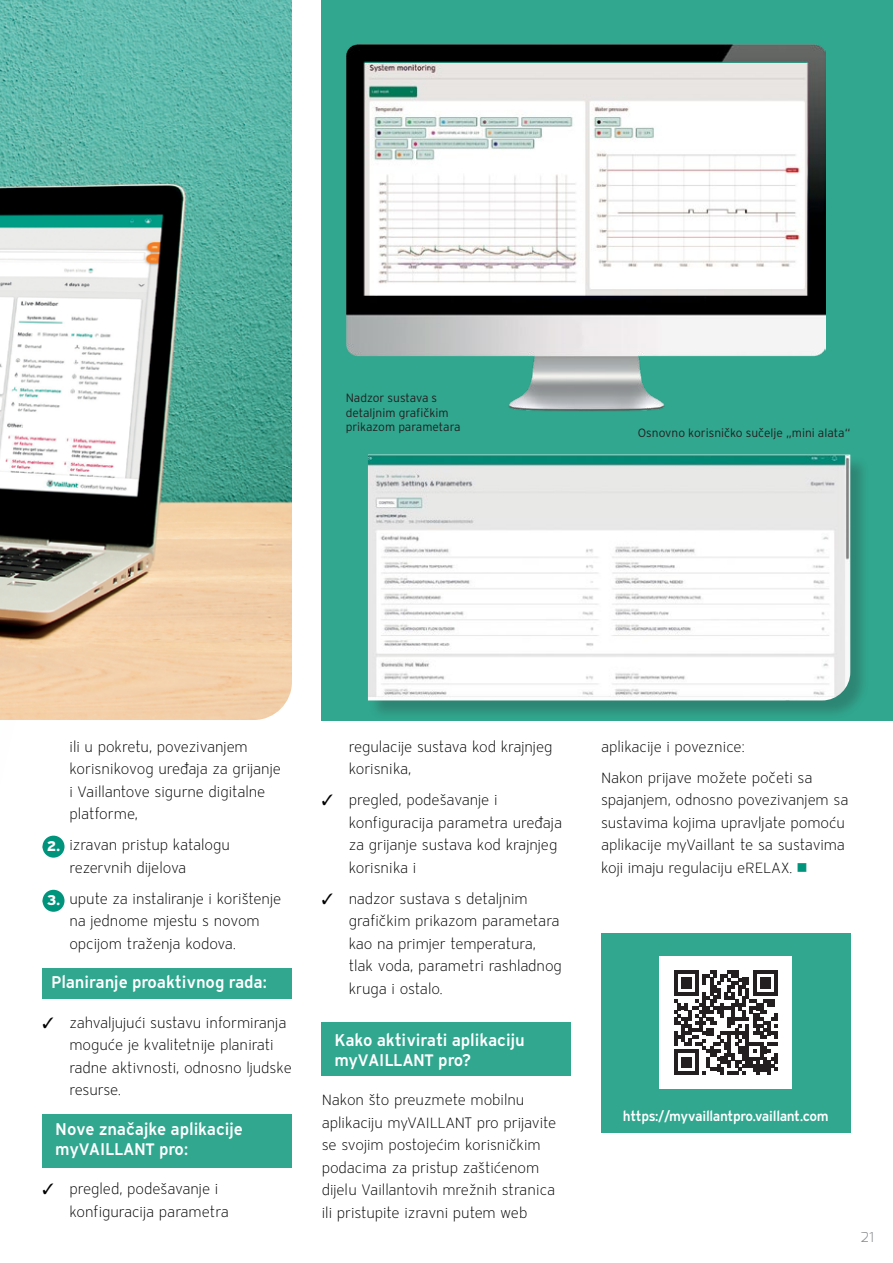
<style>
.page{position:relative;width:893px;height:1263px;background:#fff}
.page>*{position:absolute;margin:0;border:0;box-sizing:border-box;transform-origin:0 0}
.t1{font:16.5px/19.8px "Vaillant 13 Demi TID";letter-spacing:-.005em;color:#fff}
.t2{font:15px/22.5px "Vaillant 13 Light TID";letter-spacing:-.005em;color:#000}
.t3{font:14.25px "Vaillant 13 Heavy TID";color:#fff}
.t4{font:13.5px "Vaillant 13 Demi TID";letter-spacing:-.025em;color:#fff}
.t5{font:300 13.5px "Exo";color:#8a8c8e}
.t6{font:300 12px/14.4px "Interstate OT";color:#231f20}
.s1{color:#00947d}
</style>
<div class="page">
<div style="left:43px;top:968px;width:249px;height:30px;background:#31a78f"></div>
<div style="left:43px;top:1115px;width:249px;height:53px;background:#31a78f"></div>
<div style="left:322px;top:1023px;width:249px;height:53px;background:#31a78f"></div>
<div style="left:322px;top:0;width:571px;height:720px;background:#31a78f"></div>
<img style="left:0;top:0;width:292px;height:720px">
<div style="left:368px;top:455px;width:502px;height:265px;background:#231f20;opacity:.25"></div>
<img style="left:368px;top:455px;width:482px;height:245px">
<img style="left:346px;top:45px;width:479px;height:366px">
<div style="left:43px;top:836px;width:22px;height:22px;background:#00947d;border-radius:50%"></div>
<div style="left:43px;top:890px;width:22px;height:22px;background:#00947d;border-radius:50%"></div>
<div style="left:601px;top:933px;width:250px;height:199px;background:#31a78f"></div>
<div style="left:659px;top:956px;width:133px;height:133px;background:#fff"></div>
<svg style="left:674px;top:970px;width:104px;height:105px"></svg>
<p class="t6" style="left:346px;top:391px;width:116px">Nadzor sustava s detaljnim grafičkim prikazom parametara</p>
<p class="t6" style="left:638px;top:425px;width:214px">Osnovno korisničko sučelje „mini alata“</p>
<p class="t2" style="left:70px;top:735px;width:213px">ili u pokretu, povezivanjem korisnikovog uređaja za grijanje i Vaillantove sigurne digitalne platforme,</p>
<p class="t2" style="left:70px;top:833px;width:162px;text-indent:-27px">✓ izravan pristup katalogu rezervnih dijelova</p>
<p class="t2" style="left:70px;top:887px;width:213px;text-indent:-27px">✓ upute za instaliranje i korištenje na jednome mjestu s novom opcijom traženja kodova.</p>
<p class="t1" style="left:51px;top:972px;width:217px">Planiranje proaktivnog rada:</p>
<p class="t2" style="left:70px;top:1011px;width:224px;text-indent:-27px">✓ zahvaljujući sustavu informiranja moguće je kvalitetnije planirati radne aktivnosti, odnosno ljudske resurse.</p>
<p class="t1" style="left:55px;top:1119px;width:189px">Nove značajke aplikacije myVAILLANT pro:</p>
<p class="t2" style="left:70px;top:1177px;width:161px;text-indent:-27px">✓ pregled, podešavanje i konfiguracija parametra</p>
<p class="t3" style="left:47px;top:836px;width:16px">2.</p>
<p class="t3" style="left:47px;top:890px;width:16px">3.</p>
<p class="t2" style="left:349px;top:735px;width:205px">regulacije sustava kod krajnjeg korisnika,</p>
<p class="t2" style="left:349px;top:788px;width:215px;text-indent:-27px">✓ pregled, podešavanje i konfiguracija parametra uređaja za grijanje sustava kod krajnjeg korisnika i</p>
<p class="t2" style="left:349px;top:887px;width:215px;text-indent:-27px">✓ nadzor sustava s detaljnim grafičkim prikazom parametara kao na primjer temperatura, tlak voda, parametri rashladnog kruga i ostalo.</p>
<p class="t1" style="left:334px;top:1030px;width:192px">Kako aktivirati aplikaciju myVAILLANT pro?</p>
<p class="t2" style="left:322px;top:1089px;width:236px">Nakon što preuzmete mobilnu aplikaciju myVAILLANT pro prijavite se svojim postojećim korisničkim podacima za pristup zaštićenom dijelu Vaillantovih mrežnih stranica ili pristupite izravni putem web</p>
<p class="t2" style="left:601px;top:731px;width:213px;line-height:31px">aplikacije i poveznice:<br>Nakon prijave možete početi sa</p>
<p class="t2" style="left:601px;top:788px;width:249px">spajanjem, odnosno povezivanjem sa sustavima kojima upravljate pomoću aplikacije myVaillant te sa sustavima koji imaju regulaciju eRELAX. <span class="s1">■</span></p>
<p class="t4" style="left:623px;top:1107px;width:207px">https://myvaillantpro.vaillant.com</p>
<p class="t5" style="left:861px;top:1229px;width:14px">21</p>
</div>
